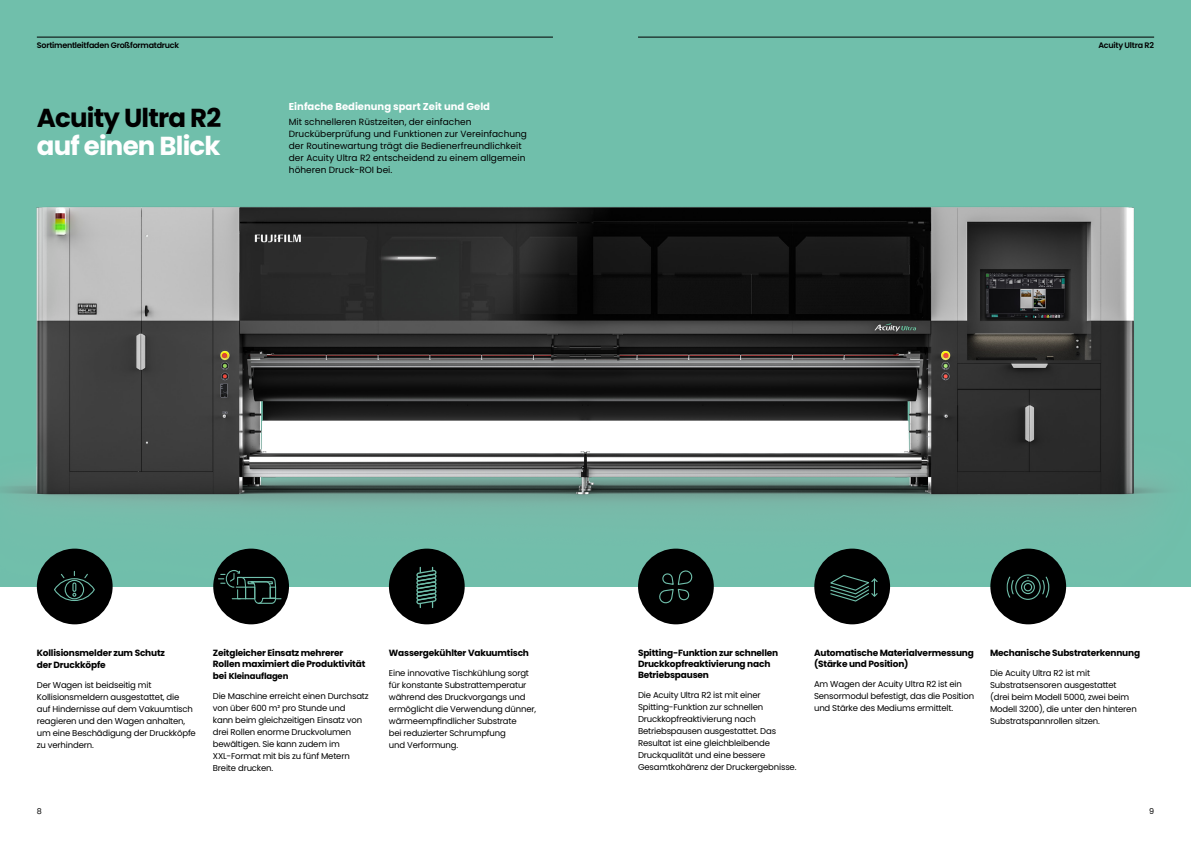
<style>
.page{position:relative;width:1191px;height:842px;background:#fff}
.page>*{position:absolute;margin:0;border:0;box-sizing:border-box;transform-origin:0 0}
.t1{font:700 26px/28px "Poppins";letter-spacing:-.03em;color:#000}
.t2{font:700 10px "Poppins";color:#fff}
.t3{font:700 9px/11px "Poppins";letter-spacing:-.02em;color:#000}
.t4{font:9px/12px "Poppins";color:#000}
.t5{font:8.5px/12px "Poppins";letter-spacing:-.02em;color:#000}
.t6{font:700 8.5px "Poppins";letter-spacing:-.02em;color:#000}
.t7{font:600 8px "Poppins";letter-spacing:-.03em;color:#000}
.t8{font:8px "Poppins";color:#000}
.s1{color:#fff}
.s2{font-size:9px}
</style>
<div class="page">
<div style="left:0;top:0;width:1191px;height:586px;background:#70bfab"></div>
<img style="left:1px;top:36px;width:1162px;height:549px">
<hr style="left:262px;top:449px;width:163px;height:1px;background:#fff">
<svg style="left:423px;top:447px;width:4px;height:4px"></svg>
<div style="left:37px;top:549px;width:76px;height:75px;background:#000;border-radius:50%"></div>
<svg style="left:54px;top:571px;width:41px;height:30px"></svg>
<div style="left:72px;top:582px;width:4px;height:10px;border:1px solid #70bfab"></div>
<div style="left:213px;top:549px;width:76px;height:75px;background:#000;border-radius:50%"></div>
<svg style="left:218px;top:570px;width:63px;height:34px"></svg>
<div style="left:389px;top:549px;width:76px;height:75px;background:#000;border-radius:50%"></div>
<svg style="left:416px;top:567px;width:21px;height:40px"></svg>
<div style="left:638px;top:549px;width:76px;height:75px;background:#000;border-radius:50%"></div>
<svg style="left:659px;top:570px;width:34px;height:34px"></svg>
<div style="left:814px;top:549px;width:76px;height:75px;background:#000;border-radius:50%"></div>
<svg style="left:830px;top:574px;width:48px;height:28px"></svg>
<div style="left:990px;top:549px;width:76px;height:75px;background:#000;border-radius:50%"></div>
<div style="left:1015px;top:574px;width:25px;height:26px;border:1px solid #70bfab;border-radius:50%"></div>
<div style="left:1021px;top:580px;width:14px;height:14px;border:1px solid #70bfab;border-radius:50%"></div>
<div style="left:1023px;top:583px;width:9px;height:8px;border:1px solid #70bfab;border-radius:50%"></div>
<svg style="left:1042px;top:576px;width:8px;height:22px"></svg>
<svg style="left:1006px;top:576px;width:8px;height:22px"></svg>
<hr style="left:37px;top:37px;width:516px;height:1px;background:#000">
<hr style="left:638px;top:37px;width:516px;height:1px;background:#000">
<p class="t7" style="left:37px;top:41px;width:144px">Sortimentleitfaden Großformatdruck</p>
<p class="t7" style="left:1098px;top:41px;width:57px">Acuity Ultra R2</p>
<p class="t1" style="left:37px;top:104px;width:186px">Acuity Ultra R2 <span class="s1">auf einen Blick</span></p>
<p class="t2" style="left:289px;top:100px;width:203px">Einfache Bedienung spart Zeit und Geld</p>
<p class="t4" style="left:289px;top:115px;width:240px">Mit schnelleren Rüstzeiten, der einfachen Drucküberprüfung und Funktionen zur Vereinfachung der Routinewartung trägt die Bedienerfreundlichkeit der Acuity Ultra R2 entscheidend zu einem allgemein höheren Druck-ROI bei.</p>
<p class="t3" style="left:37px;top:647px;width:130px;line-height:12px">Kollisionsmelder zum Schutz der Druckköpfe</p>
<p class="t5" style="left:37px;top:679px;width:161px">Der Wagen ist beidseitig mit<br>Kollisionsmeldern ausgestattet, die<br>auf Hindernisse auf dem Vakuumtisch reagieren und den Wagen anhalten, um eine Beschädigung der Druckköpfe zu verhindern.</p>
<p class="t3" style="left:213px;top:647px;width:154px">Zeitgleicher Einsatz mehrerer<br>Rollen maximiert die Produktivität</p>
<p class="t6" style="left:213px;top:671px;width:77px"><span class="s2">bei</span> Kleinauflagen</p>
<p class="t5" style="left:213px;top:690px;width:157px">Die Maschine erreicht einen Durchsatz von über 600 m² pro Stunde und<br>kann beim gleichzeitigen Einsatz von drei Rollen enorme Druckvolumen bewältigen. Sie kann zudem im<br>XXL-Format mit bis zu fünf Metern<br>Breite drucken.</p>
<p class="t3" style="left:389px;top:647px;width:142px">Wassergekühlter Vakuumtisch</p>
<p class="t5" style="left:389px;top:667px;width:149px">Eine innovative Tischkühlung sorgt für konstante Substrattemperatur während des Druckvorgangs und ermöglicht die Verwendung dünner, wärmeempfindlicher Substrate<br>bei reduzierter Schrumpfung<br>und Verformung.</p>
<p class="t3" style="left:638px;top:647px;width:142px">Spitting-Funktion zur schnellen<br>Druckkopfreaktivierung nach<br>Betriebspausen</p>
<p class="t5" style="left:638px;top:689px;width:160px">Die Acuity Ultra R2 ist mit einer Spitting-Funktion zur schnellen Druckkopfreaktivierung nach Betriebspausen ausgestattet. Das Resultat ist eine gleichbleibende Druckqualität und eine bessere Gesamtkohärenz der Druckergebnisse.</p>
<p class="t3" style="left:814px;top:647px;width:161px">Automatische Materialvermessung (Stärke und Position)</p>
<p class="t5" style="left:814px;top:678px;width:162px">Am Wagen der Acuity Ultra R2 ist ein<br>Sensormodul befestigt, das die Position und Stärke des Mediums ermittelt.</p>
<p class="t3" style="left:990px;top:647px;width:151px">Mechanische Substraterkennung</p>
<p class="t5" style="left:990px;top:667px;width:148px">Die Acuity Ultra R2 ist mit<br>Substratsensoren ausgestattet (drei beim Modell 5000, zwei beim<br>Modell 3200), die unter den hinteren<br>Substratspannrollen sitzen.</p>
<p class="t8" style="left:37px;top:806px;width:7px">8</p>
<p class="t8" style="left:1149px;top:806px;width:7px">9</p>
</div>
